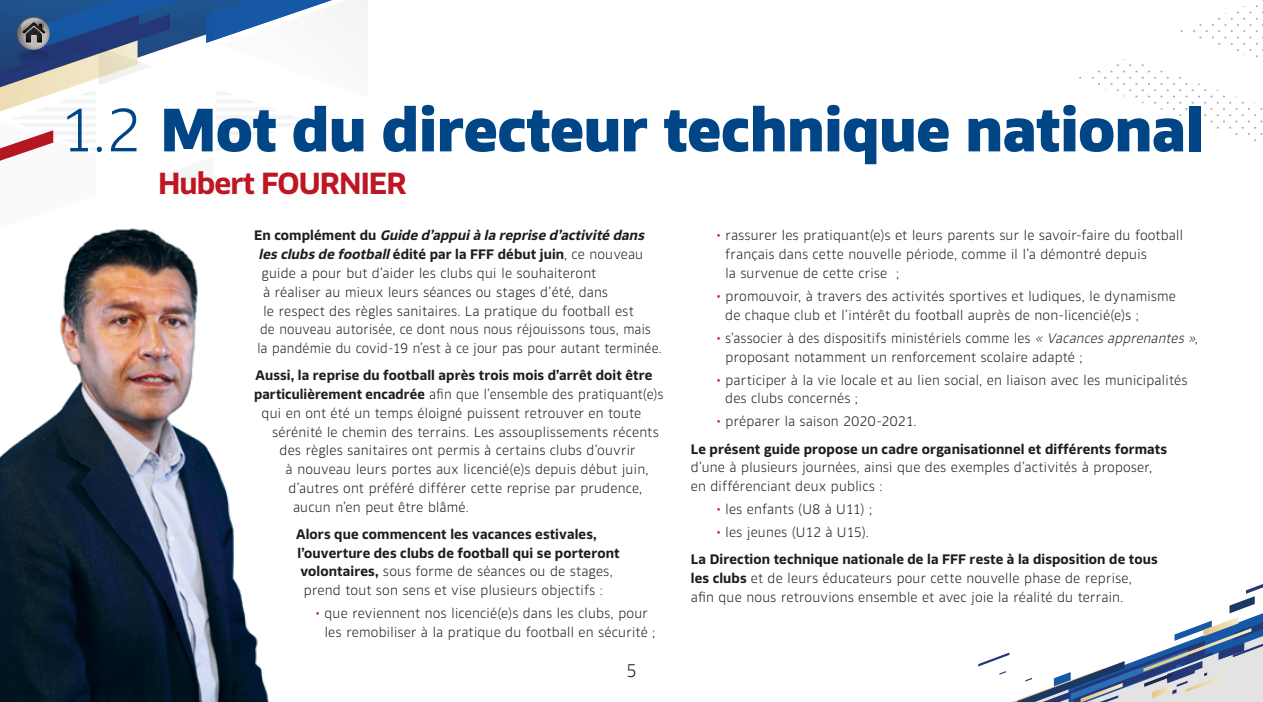
<style>
.page{position:relative;width:1263px;height:702px;background:#fff}
.page>*{position:absolute;margin:0;border:0;box-sizing:border-box;transform-origin:0 0}
.t1{font:60px "FFF Equipe Black";letter-spacing:-.01em;color:#004687}
.t2{font:30px "FFF Equipe Bold";letter-spacing:-.03em;color:#be1622}
.t3{font:18px "FFF Equipe Light";color:#1d1d1b}
.t4{font:13.5px/18.8px "FFF Equipe Light";letter-spacing:-.005em;color:#1d1d1b}
.t5{font:13.5px/18.8px "FFF Equipe Bold";letter-spacing:.01em;color:#1d1d1b}
.t6{font:italic 13.5px/18.8px "FFF Equipe Bold";color:#1d1d1b;text-align:center}
.s1{font-family:"FFF Equipe Light"}
.s2{font-style:normal}
.s3{font-family:"FFF Equipe Light";font-style:normal}
.s4{font-family:"FFF Equipe Bold"}
.s5{color:#be1622}
.s6{font-style:italic}
</style>
<div class="page">
<svg style="left:978px;top:584px;width:285px;height:118px"></svg>
<svg style="left:1079px;top:0;width:184px;height:142px"></svg>
<svg style="left:0;top:0;width:368px;height:182px"></svg>
<img style="left:0;top:228px;width:269px;height:474px">
<h1 class="t1" style="left:58px;top:93px;width:1147px"><span class="s1">1.2</span> Mot du directeur technique national</h1>
<h2 class="t2" style="left:158px;top:165px;width:250px">Hubert FOURNIER</h2>
<p class="t6" style="left:254px;top:226px;width:395px"><span class="s2">E n c o m p l é m e n t d u</span> Guide d’appuià la reprise d’activité dans les clubs de football<span class="s2">édité par la FFF début juin</span><span class="s3">, ce nouveau</span></p>
<p class="t4" style="left:262px;top:264px;width:336px">guide a pour but d’aider les clubs qui le souhaiteront</p>
<p class="t4" style="left:263px;top:282px;width:347px">à réaliser au mieux leurs séances ou stages d’été, dans</p>
<p class="t4" style="left:263px;top:301px;width:372px">le respect des règles sanitaires. La pratique du football est</p>
<p class="t4" style="left:260px;top:320px;width:392px">de nouveau autorisée, ce dont nous nous réjouissons tous, mais</p>
<p class="t4" style="left:257px;top:339px;width:406px">la pandémie du covid-19 n’est à ce jour pas pour autant terminée.</p>
<p class="t5" style="left:256px;top:366px;width:398px">Aussi, la reprise du football après trois mois d’arrêt doit être</p>
<p class="t4" style="left:262px;top:385px;width:404px;text-indent:-8px"><span class="s4">particulièrement encadrée</span> afin que l’ensemble des pratiquant(e)s qui en ont été un temps éloigné puissent retrouver en toute</p>
<p class="t4" style="left:272px;top:422px;width:388px">sérénité le chemin des terrains. Les assouplissements récents</p>
<p class="t4" style="left:280px;top:441px;width:358px">des règles sanitaires ont permis à certains clubs d’ouvrir</p>
<p class="t4" style="left:286px;top:460px;width:364px">à nouveau leurs portes aux licencié(e)s depuis début juin,</p>
<p class="t4" style="left:289px;top:478px;width:355px">d’autres ont préféré différer cette reprise par prudence,</p>
<p class="t4" style="left:293px;top:497px;width:177px">aucun n’en peut être blâmé.</p>
<p class="t5" style="left:296px;top:524px;width:325px">Alors que commencent les vacances estivales, l’ouverture des clubs de football qui se porteront</p>
<p class="t4" style="left:301px;top:562px;width:314px"><span class="s4">volontaires,</span> sous forme de séances ou de stages, prend tout son sens et vise plusieurs objectifs :</p>
<p class="t4" style="left:324px;top:604px;width:332px;text-indent:-9px"><span class="s5">•</span> que reviennent nos licencié(e)s dans les clubs, pour les remobiliser à la pratique du football en sécurité ;</p>
<h3 class="t3" style="left:626px;top:660px;width:12px">5</h3>
<p class="t4" style="left:725px;top:226px;width:460px;text-indent:-9px"><span class="s5">•</span> rassurer les pratiquant(e)s et leurs parents sur le savoir-faire du football français dans cette nouvelle période, comme il l’a démontré depuis<br>la survenue de cette crise ;</p>
<p class="t4" style="left:725px;top:287px;width:452px;text-indent:-9px"><span class="s5">•</span> promouvoir, à travers des activités sportives et ludiques, le dynamisme de chaque club et l’intérêt du football auprès de non-licencié(e)s ;</p>
<p class="t4" style="left:725px;top:328px;width:475px;text-indent:-9px"><span class="s5">•</span> s’associer à des dispositifs ministériels comme les <span class="s6">« Vacances apprenantes »</span>, proposant notamment un renforcement scolaire adapté ;</p>
<p class="t4" style="left:725px;top:370px;width:464px;text-indent:-9px"><span class="s5">•</span> participer à la vie locale et au lien social, en liaison avec les municipalités des clubs concernés ;</p>
<p class="t4" style="left:716px;top:412px;width:202px"><span class="s5">•</span> préparer la saison 2020-2021.</p>
<p class="t5" style="left:691px;top:439px;width:478px">Le présent guide propose un cadre organisationnel et différents formats</p>
<p class="t4" style="left:691px;top:458px;width:463px">d’une à plusieurs journées, ainsi que des exemples d’activités à proposer, en différenciant deux publics :</p>
<p class="t4" style="left:716px;top:500px;width:157px"><span class="s5">•</span> les enfants (U8 à U11) ;</p>
<p class="t4" style="left:716px;top:523px;width:154px"><span class="s5">•</span> les jeunes (U12 à U15).</p>
<p class="t5" style="left:691px;top:550px;width:468px">La Direction technique nationale de la FFF reste à la disposition de tous</p>
<p class="t4" style="left:691px;top:569px;width:442px"><span class="s4">les clubs</span> et de leurs éducateurs pour cette nouvelle phase de reprise, afin que nous retrouvions ensemble et avec joie la réalité du terrain.</p>
</div>
